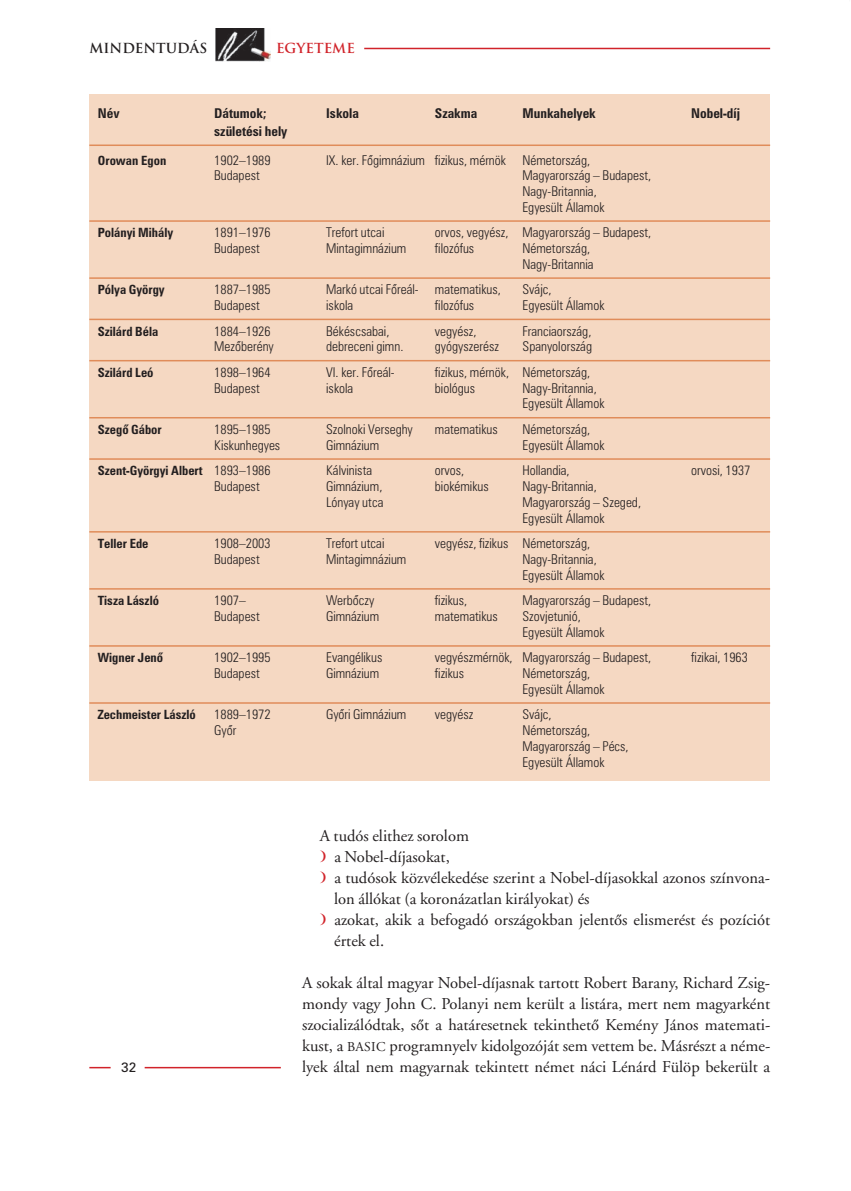
<style>
.page{position:relative;width:851px;height:1191px;background:#fff}
.page>*{position:absolute;margin:0;border:0;box-sizing:border-box;transform-origin:0 0}
.t1{font:16.5px/21px "Adobe Garamond HU Regular";color:#231f20}
.t2{font:13.5px/15.8px "Pfl Zurch Light Cn";color:#231f20}
.t3{font:700 13.5px "Pfl Zurch Cond";color:#231f20}
.t4{font:13.5px "Trajan H Bold";color:#231f20}
.t5{font:13.5px "Trajan H Bold";color:#d1232a}
.t6{font:13.5px "Pfl Zurch";color:#231f20}
.t7{font:700 12.75px "Pfl Zurch Cond";color:#231f20}
.s1{font-family:"Pfl Zurch Light Cn";font-weight:400;font-size:13.5px}
.s2{font-size:13.5px}
</style>
<div class="page">
<div style="left:89px;top:94px;width:681px;height:687px;background:#f5d8c2"></div>
<img style="left:216px;top:28px;width:54px;height:33px">
<hr style="left:364px;top:48px;width:406px;height:1px;background:#d1232a">
<hr style="left:89px;top:1066px;width:22px;height:2px;background:#d1232a">
<hr style="left:145px;top:1066px;width:136px;height:2px;background:#d1232a">
<hr style="left:89px;top:144px;width:681px;height:2px;background:#e08c5a">
<hr style="left:89px;top:220px;width:681px;height:2px;background:#e08c5a">
<hr style="left:89px;top:277px;width:681px;height:2px;background:#e08c5a">
<hr style="left:89px;top:319px;width:681px;height:1px;background:#e08c5a">
<hr style="left:89px;top:360px;width:681px;height:1px;background:#e08c5a">
<hr style="left:89px;top:417px;width:681px;height:1px;background:#e08c5a">
<hr style="left:89px;top:458px;width:681px;height:2px;background:#e08c5a">
<hr style="left:89px;top:531px;width:681px;height:1px;background:#e08c5a">
<hr style="left:89px;top:588px;width:681px;height:1px;background:#e08c5a">
<hr style="left:89px;top:645px;width:681px;height:1px;background:#e08c5a">
<hr style="left:89px;top:702px;width:681px;height:1px;background:#e08c5a">
<p class="t4" style="left:89px;top:41px;width:119px">MINDENTUDÁS</p>
<p class="t5" style="left:276px;top:41px;width:80px">EGYETEME</p>
<p class="t3" style="left:98px;top:105px;width:23px">Név</p>
<p class="t3" style="left:214px;top:105px;width:54px">Dátumok;</p>
<p class="t3" style="left:326px;top:105px;width:34px">Iskola</p>
<p class="t3" style="left:435px;top:105px;width:44px">Szakma</p>
<p class="t3" style="left:522px;top:105px;width:75px">Munkahelyek</p>
<p class="t3" style="left:691px;top:105px;width:50px">Nobel-díj</p>
<p class="t3" style="left:214px;top:123px;width:75px">születési hely</p>
<p class="t7" style="left:98px;top:153px;width:70px">Orowan Egon</p>
<p class="t2" style="left:214px;top:152px;width:58px">1902–1989</p>
<p class="t2" style="left:326px;top:152px;width:265px">IX. ker. Fôgimnázium fizikus, mérnök Németország,</p>
<p class="t2" style="left:214px;top:168px;width:47px">Budapest</p>
<p class="t2" style="left:522px;top:168px;width:130px">Magyarország – Budapest,<br>Nagy-Britannia,<br>Egyesült Államok</p>
<p class="t7" style="left:98px;top:225px;width:77px">Polányi Mihály</p>
<p class="t2" style="left:214px;top:225px;width:58px">1891–1976</p>
<p class="t2" style="left:326px;top:225px;width:60px">Trefort utcai</p>
<p class="t2" style="left:435px;top:225px;width:218px">orvos, vegyész, Magyarország – Budapest,</p>
<p class="t2" style="left:214px;top:240px;width:47px">Budapest</p>
<p class="t2" style="left:326px;top:240px;width:82px">Mintagimnázium</p>
<p class="t2" style="left:435px;top:240px;width:41px">filozófus</p>
<p class="t2" style="left:522px;top:240px;width:73px">Németország,<br>Nagy-Britannia</p>
<p class="t7" style="left:98px;top:282px;width:68px">Pólya György</p>
<p class="t2" style="left:214px;top:282px;width:58px">1887–1985</p>
<p class="t2" style="left:326px;top:282px;width:176px">Markó utcai Fôreál- matematikus,</p>
<p class="t2" style="left:522px;top:282px;width:31px">Svájc,</p>
<p class="t2" style="left:214px;top:297px;width:47px">Budapest</p>
<p class="t2" style="left:326px;top:297px;width:29px">iskola</p>
<p class="t2" style="left:435px;top:297px;width:41px">filozófus</p>
<p class="t2" style="left:522px;top:297px;width:83px">Egyesült Államok</p>
<p class="t7" style="left:98px;top:324px;width:62px">Szilárd Béla</p>
<p class="t2" style="left:214px;top:323px;width:58px">1884–1926</p>
<p class="t2" style="left:326px;top:323px;width:65px">Békéscsabai,</p>
<p class="t2" style="left:435px;top:323px;width:43px">vegyész,</p>
<p class="t2" style="left:522px;top:323px;width:70px">Franciaország,</p>
<p class="t2" style="left:214px;top:339px;width:61px">Mezôberény</p>
<p class="t2" style="left:326px;top:339px;width:79px">debreceni gimn.</p>
<p class="t2" style="left:435px;top:339px;width:66px">gyógyszerész</p>
<p class="t2" style="left:522px;top:339px;width:71px">Spanyolország</p>
<p class="t7" style="left:98px;top:365px;width:57px">Szilárd Leó</p>
<p class="t2" style="left:214px;top:364px;width:58px">1898–1964</p>
<p class="t2" style="left:326px;top:364px;width:70px">VI. ker. Fôreál-</p>
<p class="t2" style="left:435px;top:364px;width:157px">fizikus, mérnök, Németország,</p>
<p class="t2" style="left:214px;top:380px;width:47px">Budapest</p>
<p class="t2" style="left:326px;top:380px;width:29px">iskola</p>
<p class="t2" style="left:435px;top:380px;width:42px">biológus</p>
<p class="t2" style="left:522px;top:380px;width:83px">Nagy-Britannia,<br>Egyesült Államok</p>
<p class="t7" style="left:98px;top:422px;width:65px">Szegô Gábor</p>
<p class="t2" style="left:214px;top:421px;width:58px">1895–1985</p>
<p class="t2" style="left:326px;top:421px;width:88px">Szolnoki Verseghy</p>
<p class="t2" style="left:435px;top:421px;width:64px">matematikus</p>
<p class="t2" style="left:522px;top:421px;width:69px">Németország,</p>
<p class="t2" style="left:214px;top:437px;width:68px">Kiskunhegyes</p>
<p class="t2" style="left:326px;top:437px;width:55px">Gimnázium</p>
<p class="t2" style="left:522px;top:437px;width:83px">Egyesült Államok</p>
<p class="t7" style="left:98px;top:463px;width:174px">Szent-Györgyi Albert <span class="s1">1893–1986</span></p>
<p class="t2" style="left:326px;top:463px;width:48px">Kálvinista</p>
<p class="t2" style="left:435px;top:463px;width:31px">orvos,</p>
<p class="t2" style="left:522px;top:463px;width:49px">Hollandia,</p>
<p class="t2" style="left:691px;top:463px;width:61px">orvosi, 1937</p>
<p class="t2" style="left:214px;top:478px;width:47px">Budapest</p>
<p class="t2" style="left:326px;top:478px;width:58px">Gimnázium,</p>
<p class="t2" style="left:435px;top:478px;width:55px">biokémikus</p>
<p class="t2" style="left:522px;top:478px;width:76px">Nagy-Britannia,</p>
<p class="t2" style="left:326px;top:494px;width:59px">Lónyay utca</p>
<p class="t2" style="left:522px;top:494px;width:120px">Magyarország – Szeged,<br>Egyesült Államok</p>
<p class="t7" style="left:98px;top:536px;width:52px">Teller Ede</p>
<p class="t2" style="left:214px;top:535px;width:58px">1908–2003</p>
<p class="t2" style="left:326px;top:535px;width:60px">Trefort utcai</p>
<p class="t2" style="left:435px;top:535px;width:157px">vegyész, fizikus Németország,</p>
<p class="t2" style="left:214px;top:551px;width:47px">Budapest</p>
<p class="t2" style="left:326px;top:551px;width:82px">Mintagimnázium</p>
<p class="t2" style="left:522px;top:551px;width:84px">Nagy-Britannia,<br>Egyesült Államok</p>
<p class="t7" style="left:98px;top:593px;width:63px">Tisza László</p>
<p class="t2" style="left:214px;top:592px;width:33px">1907–</p>
<p class="t2" style="left:326px;top:592px;width:50px">Werbôczy</p>
<p class="t2" style="left:435px;top:592px;width:34px">fizikus,</p>
<p class="t2" style="left:522px;top:592px;width:130px">Magyarország – Budapest,</p>
<p class="t2" style="left:214px;top:608px;width:47px">Budapest</p>
<p class="t2" style="left:326px;top:608px;width:55px">Gimnázium</p>
<p class="t2" style="left:435px;top:608px;width:64px">matematikus</p>
<p class="t2" style="left:522px;top:608px;width:83px">Szovjetunió,<br>Egyesült Államok</p>
<p class="t7" style="left:98px;top:650px;width:67px">Wigner Jenô</p>
<p class="t2" style="left:214px;top:649px;width:58px">1902–1995</p>
<p class="t2" style="left:326px;top:649px;width:58px">Evangélikus</p>
<p class="t2" style="left:435px;top:649px;width:218px">vegyészmérnök, Magyarország – Budapest,</p>
<p class="t2" style="left:691px;top:649px;width:58px">fizikai, 1963</p>
<p class="t2" style="left:214px;top:665px;width:47px">Budapest</p>
<p class="t2" style="left:326px;top:665px;width:55px">Gimnázium</p>
<p class="t2" style="left:435px;top:665px;width:31px">fizikus</p>
<p class="t2" style="left:522px;top:665px;width:83px">Németország,<br>Egyesült Államok</p>
<p class="t7" style="left:98px;top:707px;width:99px">Zechmeister László</p>
<p class="t2" style="left:214px;top:706px;width:58px">1889–1972</p>
<p class="t2" style="left:326px;top:706px;width:82px">Gyôri Gimnázium</p>
<p class="t2" style="left:435px;top:706px;width:40px">vegyész</p>
<p class="t2" style="left:522px;top:706px;width:31px">Svájc,</p>
<p class="t2" style="left:214px;top:722px;width:24px">Gyôr</p>
<p class="t2" style="left:522px;top:722px;width:108px">Németország,<br>Magyarország – Pécs,<br>Egyesült Államok</p>
<p class="t1" style="left:334px;top:826px;width:437px;text-indent:-14px">A tudós elithez sorolom<br>a Nobel-díjasokat,<br>a tudósok közvélekedése szerint a Nobel-díjasokkal azonos színvona&shy;lon állókat (a koronázatlan királyokat) és<br>azokat, akik a befogadó országokban jelentôs elismerést és pozíciót értek el.</p>
<p class="t1" style="left:302px;top:973px;width:469px;text-align:justify">A sokak által magyar Nobel-díjasnak tartott Robert Barany, Richard Zsig&shy;mondy vagy John C. Polanyi nem került a listára, mert nem magyarként szocializálódtak, sôt a határesetnek tekinthetô Kemény János matemati&shy;kust, a <span class="s2">BASIC</span> programnyelv kidolgozóját sem vettem be. Másrészt a néme-</p>
<p class="t6" style="left:121px;top:1059px;width:16px">32</p>
<p class="t1" style="left:302px;top:1057px;width:469px">lyek által nem magyarnak tekintett német náci Lénárd Fülöp bekerült a</p>
</div>
